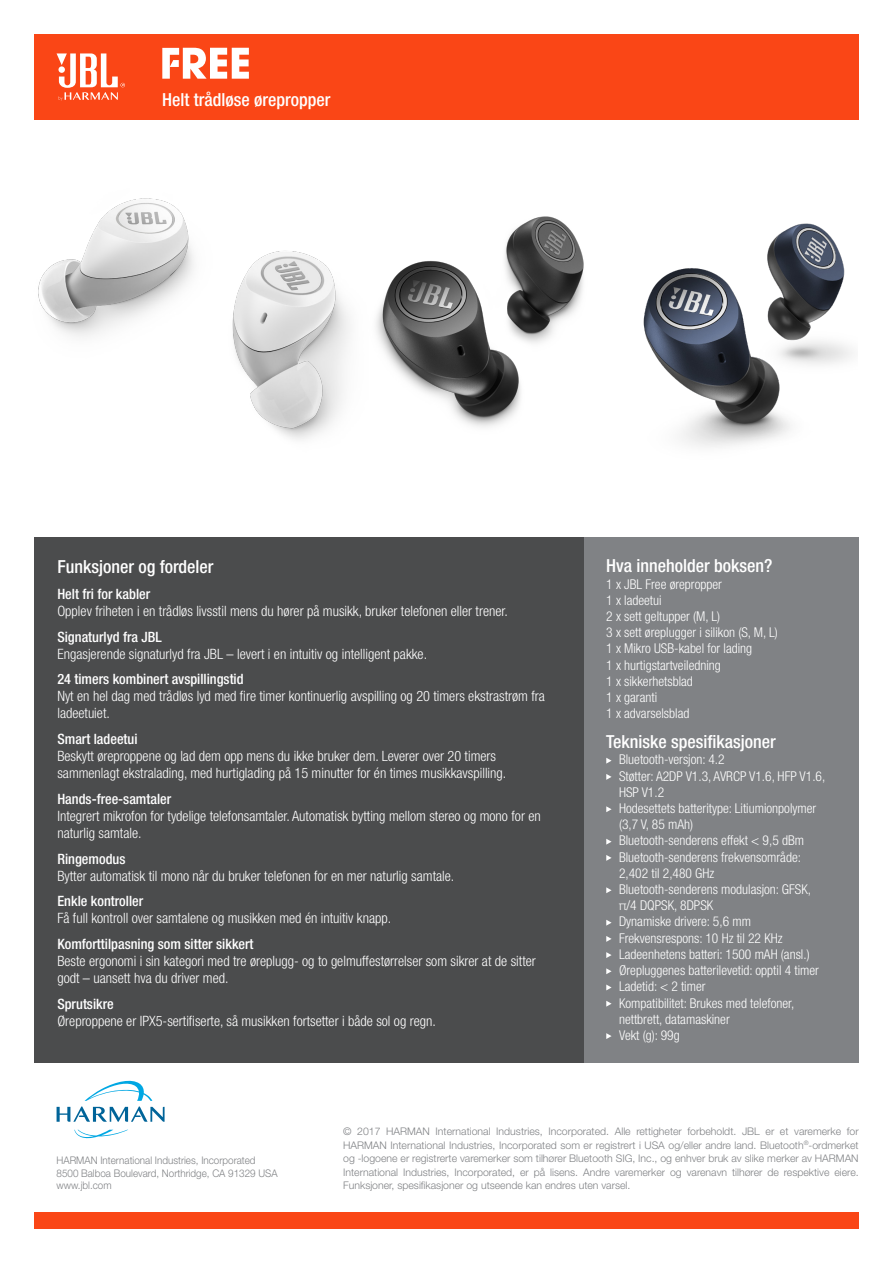
<style>
.page{position:relative;width:893px;height:1263px;background:#fff}
.page>*{position:absolute;margin:0;border:0;box-sizing:border-box;transform-origin:0 0}
.t1{font:500 condensed 18px "Helvetica Neue LT Pro";color:#fff}
.t2{font:300 condensed 14.25px/17.1px "Helvetica Neue LT Pro";color:#fff}
.t3{font:500 condensed 14.25px "Helvetica Neue LT Pro";color:#fff}
.t4{font:300 condensed 13.5px/16.2px "Helvetica Neue LT Pro";color:#fff}
.t5{font:300 10.5px/13.5px "Helvetica Neue LT Pro";color:#808285;text-align:justify}
.t6{font:300 10.5px "Helvetica Neue LT Pro";color:#808285;scale:.94 1}
</style>
<div class="page">
<div style="left:34px;top:1213px;width:825px;height:16px;background:#fa4616"></div>
<svg style="left:74px;top:1130px;width:54px;height:8px"></svg>
<svg style="left:57px;top:1080px;width:108px;height:42px"></svg>
<div style="left:34px;top:34px;width:825px;height:85px;background:#fa4616"></div>
<svg style="left:57px;top:53px;width:68px;height:48px"></svg>
<div style="left:584px;top:537px;width:275px;height:525px;background:#808285"></div>
<svg style="left:606px;top:758px;width:6px;height:6px"></svg>
<svg style="left:606px;top:774px;width:6px;height:6px"></svg>
<svg style="left:606px;top:806px;width:6px;height:6px"></svg>
<svg style="left:606px;top:839px;width:6px;height:6px"></svg>
<svg style="left:606px;top:855px;width:6px;height:6px"></svg>
<svg style="left:606px;top:887px;width:6px;height:6px"></svg>
<svg style="left:606px;top:920px;width:6px;height:6px"></svg>
<svg style="left:606px;top:936px;width:6px;height:6px"></svg>
<svg style="left:606px;top:952px;width:6px;height:6px"></svg>
<svg style="left:606px;top:968px;width:6px;height:6px"></svg>
<svg style="left:606px;top:984px;width:6px;height:6px"></svg>
<svg style="left:606px;top:1001px;width:6px;height:6px"></svg>
<svg style="left:606px;top:1033px;width:6px;height:6px"></svg>
<div style="left:34px;top:537px;width:550px;height:525px;background:#4b4c4d"></div>
<svg style="left:162px;top:48px;width:87px;height:31px"></svg>
<img style="left:38px;top:198px;width:309px;height:242px">
<img style="left:347px;top:216px;width:237px;height:211px">
<img style="left:643px;top:223px;width:210px;height:224px">
<p class="t1" style="left:162px;top:89px;width:170px">Helt trådløse ørepropper</p>
<p class="t1" style="left:57px;top:556px;width:158px">Funksjoner og fordeler</p>
<p class="t3" style="left:57px;top:585px;width:94px">Helt fri for kabler</p>
<p class="t2" style="left:57px;top:602px;width:452px">Opplev friheten i en trådløs livsstil mens du hører på musikk, bruker telefonen eller trener.</p>
<p class="t3" style="left:57px;top:628px;width:106px">Signaturlyd fra JBL</p>
<p class="t2" style="left:57px;top:645px;width:371px">Engasjerende signaturlyd fra JBL – levert i en intuitiv og intelligent pakke.</p>
<p class="t3" style="left:57px;top:671px;width:188px">24 timers kombinert avspillingstid</p>
<p class="t2" style="left:57px;top:688px;width:489px">Nyt en hel dag med trådløs lyd med fire timer kontinuerlig avspilling og 20 timers ekstrastrøm fra ladeetuiet.</p>
<p class="t3" style="left:57px;top:730px;width:82px">Smart ladeetui</p>
<p class="t2" style="left:57px;top:747px;width:450px">Beskytt øreproppene og lad dem opp mens du ikke bruker dem. Leverer over 20 timers sammenlagt ekstralading, med hurtiglading på 15 minutter for én times musikkavspilling.</p>
<p class="t3" style="left:57px;top:790px;width:115px">Hands-free-samtaler</p>
<p class="t2" style="left:57px;top:807px;width:485px">Integrert mikrofon for tydelige telefonsamtaler. Automatisk bytting mellom stereo og mono for en naturlig samtale.</p>
<p class="t3" style="left:57px;top:850px;width:70px">Ringemodus</p>
<p class="t2" style="left:57px;top:867px;width:398px">Bytter automatisk til mono når du bruker telefonen for en mer naturlig samtale.</p>
<p class="t3" style="left:57px;top:893px;width:87px">Enkle kontroller</p>
<p class="t2" style="left:57px;top:910px;width:335px">Få full kontroll over samtalene og musikken med én intuitiv knapp.</p>
<p class="t3" style="left:57px;top:935px;width:198px">Komforttilpasning som sitter sikkert</p>
<p class="t2" style="left:57px;top:952px;width:480px">Beste ergonomi i sin kategori med tre øreplugg- og to gelmuffestørrelser som sikrer at de sitter godt – uansett hva du driver med.</p>
<p class="t3" style="left:57px;top:995px;width:58px">Sprutsikre</p>
<p class="t2" style="left:57px;top:1012px;width:380px">Øreproppene er IPX5-sertifiserte, så musikken fortsetter i både sol og regn.</p>
<p class="t1" style="left:606px;top:555px;width:168px">Hva inneholder boksen?</p>
<p class="t4" style="left:606px;top:575px;width:117px">1 x JBL Free ørepropper</p>
<p class="t4" style="left:606px;top:592px;width:57px">1 x ladeetui</p>
<p class="t4" style="left:606px;top:608px;width:115px">2 x sett geltupper (M, L)</p>
<p class="t4" style="left:606px;top:624px;width:173px">3 x sett øreplugger i silikon (S, M, L)</p>
<p class="t4" style="left:606px;top:640px;width:147px">1 x Mikro USB-kabel for lading</p>
<p class="t4" style="left:606px;top:656px;width:116px">1 x hurtigstartveiledning</p>
<p class="t4" style="left:606px;top:673px;width:88px">1 x sikkerhetsblad</p>
<p class="t4" style="left:606px;top:689px;width:52px">1 x garanti</p>
<p class="t4" style="left:606px;top:705px;width:85px">1 x advarselsblad</p>
<p class="t1" style="left:606px;top:731px;width:171px">Tekniske spesifikasjoner</p>
<p class="t4" style="left:619px;top:751px;width:107px">Bluetooth-versjon: 4.2</p>
<p class="t4" style="left:619px;top:768px;width:208px">Støtter: A2DP V1.3, AVRCP V1.6, HFP V1.6,<br>HSP V1.2</p>
<p class="t4" style="left:619px;top:800px;width:199px">Hodesettets batteritype: Litiumionpolymer (3,7 V, 85 mAh)</p>
<p class="t4" style="left:619px;top:832px;width:187px">Bluetooth-senderens effekt &lt; 9,5 dBm</p>
<p class="t4" style="left:619px;top:849px;width:183px">Bluetooth-senderens frekvensområde:<br>2,402 til 2,480 GHz</p>
<p class="t4" style="left:619px;top:881px;width:194px">Bluetooth-senderens modulasjon: GFSK, π/4 DQPSK, 8DPSK</p>
<p class="t4" style="left:619px;top:913px;width:133px">Dynamiske drivere: 5,6 mm</p>
<p class="t4" style="left:619px;top:930px;width:165px">Frekvensrespons: 10 Hz til 22 KHz</p>
<p class="t4" style="left:619px;top:946px;width:192px">Ladeenhetens batteri: 1500 mAH (ansl.)</p>
<p class="t4" style="left:619px;top:962px;width:201px">Ørepluggenes batterilevetid: opptil 4 timer</p>
<p class="t4" style="left:619px;top:978px;width:88px">Ladetid: &lt; 2 timer</p>
<p class="t4" style="left:619px;top:994px;width:177px">Kompatibilitet: Brukes med telefoner, nettbrett, datamaskiner</p>
<p class="t4" style="left:619px;top:1027px;width:62px">Vekt (g): 99g</p>
<p class="t6" style="left:57px;top:1154px;width:213px">HARMAN International Industries, Incorporated</p>
<p class="t6" style="left:57px;top:1166px;width:237px">8500 Balboa Boulevard, Northridge, CA 91329 USA</p>
<p class="t6" style="left:57px;top:1179px;width:60px">www.jbl.com</p>
<p class="t5" style="left:343px;top:1124px;width:517px">© 2017 HARMAN International Industries, Incorporated. Alle rettigheter forbeholdt. JBL er et varemerke for HARMAN International Industries, Incorporated som er registrert i USA og/eller andre land. Bluetooth<sup>®</sup>-ordmerket og -logoene er registrerte varemerker som tilhører Bluetooth SIG, Inc., og enhver bruk av slike merker av HARMAN International Industries, Incorporated, er på lisens. Andre varemerker og varenavn tilhører de respektive eiere.<br>Funksjoner, spesifikasjoner og utseende kan endres uten varsel.</p>
</div>
